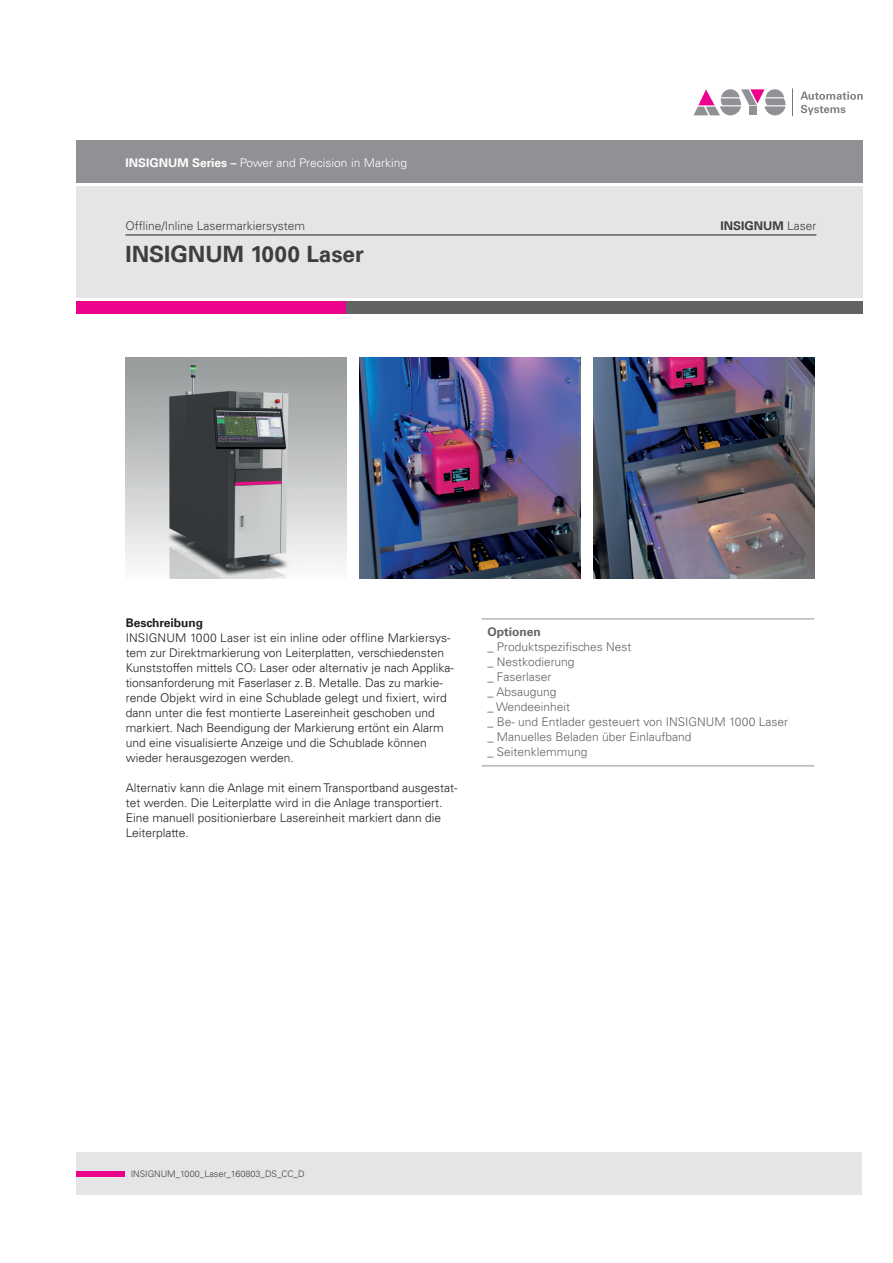
<style>
.page{position:relative;width:893px;height:1263px;background:#fff}
.page>*{position:absolute;margin:0;border:0;box-sizing:border-box;transform-origin:0 0}
.t1{font:700 22.5px "Univers";color:#3e3e3f}
.t2{font:300 12px/15px "Univers LT";color:#231f20}
.t3{font:300 12px/15px "Univers LT";color:#636366}
.t4{font:300 12px "Univers LT";color:#fff}
.t5{font:300 12px "Univers LT";color:#3e3e3f}
.t6{font:700 12px "Univers";color:#3e3e3f}
.t7{font:700 12px "Univers";color:#231f20}
.t8{font:700 12px "Univers";color:#636366}
.t9{font:300 9px "Univers LT";color:#3e3e3f}
.t10{font:300 5.25px "Univers LT";color:#231f20}
.s1{font-family:"Univers";font-weight:700}
.s2{font-family:"Univers LT";font-weight:300}
</style>
<div class="page">
<div style="left:77px;top:186px;width:786px;height:112px;background:#e4e5e7"></div>
<div style="left:77px;top:1152px;width:785px;height:43px;background:#e4e5e7"></div>
<div style="left:77px;top:140px;width:786px;height:43px;background:#8f9194"></div>
<div style="left:77px;top:1171px;width:48px;height:5px;background:#ed028c"></div>
<div style="left:77px;top:301px;width:270px;height:13px;background:#ed028c"></div>
<div style="left:347px;top:301px;width:516px;height:13px;background:#636366"></div>
<hr style="left:125px;top:235px;width:691px;height:1px;background:#231f20">
<svg style="left:694px;top:89px;width:92px;height:26px"></svg>
<svg style="left:792px;top:88px;width:1px;height:28px"></svg>
<svg style="left:800px;top:92px;width:63px;height:23px"></svg>
<hr style="left:482px;top:619px;width:332px;height:1px;background:#8f9194">
<hr style="left:482px;top:766px;width:332px;height:1px;background:#8f9194">
<img style="left:593px;top:357px;width:221px;height:221px">
<img style="left:359px;top:357px;width:221px;height:221px">
<img style="left:125px;top:357px;width:222px;height:221px">
<p class="t4" style="left:125px;top:155px;width:283px"><span class="s1">INSIGNUM Series –</span> Power and Precision in Marking</p>
<p class="t5" style="left:125px;top:218px;width:181px">Offline/Inline Lasermarkiersystem</p>
<h1 class="t1" style="left:125px;top:241px;width:240px">INSIGNUM 1000 Laser</h1>
<p class="t6" style="left:720px;top:218px;width:98px">INSIGNUM <span class="s2">Laser</span></p>
<p class="t7" style="left:126px;top:616px;width:79px">Beschreibung</p>
<p class="t2" style="left:126px;top:631px;width:326px">INSIGNUM 1000 Laser ist ein inline oder offline Markiersys&shy;tem zur Direktmarkierung von Leiterplatten, verschiedensten<br>Kunststoffen mittels CO</p>
<p class="t10" style="left:253px;top:667px;width:4px">2</p>
<p class="t2" style="left:126px;top:661px;width:330px;text-indent:134px">Laser oder alternativ je nach Applika&shy;tionsanforderung mit Faserlaser z.B. Metalle. Das zu markie&shy;rende Objekt wird in eine Schublade gelegt und fixiert, wird dann unter die fest montierte Lasereinheit geschoben und markiert. Nach Beendigung der Markierung ertönt ein Alarm und eine visualisierte Anzeige und die Schublade können wieder herausgezogen werden.</p>
<p class="t2" style="left:126px;top:781px;width:333px">Alternativ kann die Anlage mit einem Transportband ausgestat&shy;tet werden. Die Leiterplatte wird in die Anlage transportiert.<br>Eine manuell positionierbare Lasereinheit markiert dann die Leiterplatte.</p>
<p class="t8" style="left:488px;top:625px;width:55px">Optionen</p>
<p class="t3" style="left:488px;top:639px;width:302px">_ Produktspezifisches Nest<br>_ Nestkodierung<br>_ Faserlaser<br>_ Absaugung<br>_ Wendeeinheit<br>_ Be- und Entlader gesteuert von INSIGNUM 1000 Laser _ Manuelles Beladen über Einlaufband<br>_ Seitenklemmung</p>
<p class="t9" style="left:131px;top:1168px;width:175px">INSIGNUM_1000_Laser_160803_DS_CC_D</p>
</div>
